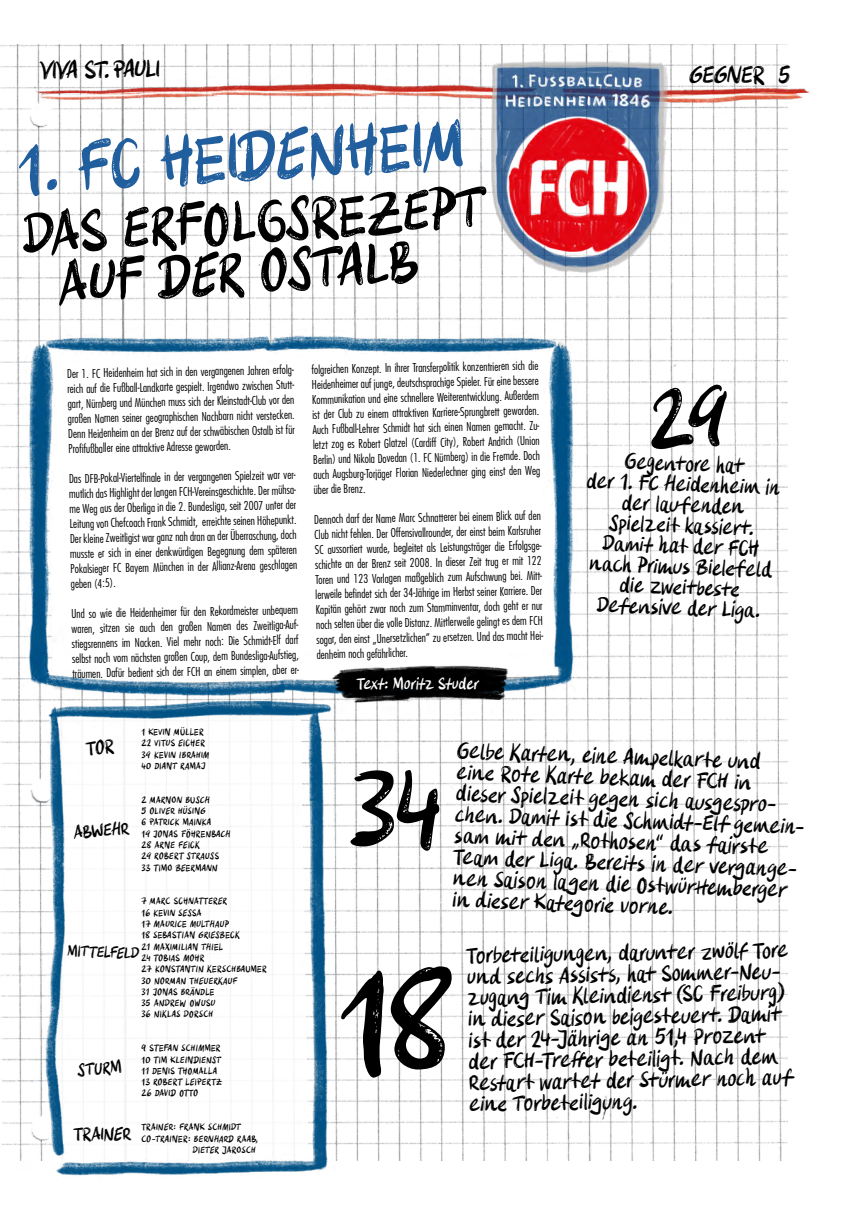
<style>
.page{position:relative;width:862px;height:1212px;background:#fff}
.page>*{position:absolute;margin:0;border:0;box-sizing:border-box;transform-origin:0 0}
.t1{font:67.5px "FCSP Handspiel Regular Textur";color:#215e9e}
.t2{font:57.88px/50.6px "FCSP Handspiel Regular Textur";color:#000}
.t3{font:25px "FCSP Handspiel Regular Textur";letter-spacing:-.02em;color:#000}
.t4{font:22.5px/21.2px "FCSP Handspiel Regular Textur";color:#000}
.t5{font:21.75px/20.6px "FCSP Handspiel Regular Textur";color:#000;text-align:center}
.t6{font:18.38px "FCSP Handspiel Regular Textur";color:#000}
.t7{font:17.88px "FCSP Handspiel Regular Textur";color:#000}
.t8{font:17.5px "FCSP Handspiel Regular Textur";color:#000}
.t9{font:16.5px "FCSP Handspiel Regular Textur";color:#fff}
.t10{font:15.62px "FCSP Handspiel Regular Textur";color:#000}
.t11{font:300 condensed 11.88px/15px "Futura Std";color:#000}
.t12{font:9.38px/11.2px "FCSP Handspiel";letter-spacing:.04em;color:#000}
</style>
<div class="page">
<img style="left:0;top:44px;width:786px;height:1116px">
<img style="left:0;top:46px;width:1px;height:1116px">
<img style="left:22px;top:74px;width:788px;height:39px">
<img style="left:0;top:324px;width:585px;height:425px">
<img style="left:3px;top:692px;width:335px;height:484px">
<img style="left:318px;top:645px;width:206px;height:69px">
<img style="left:452px;top:51px;width:241px;height:234px">
<svg style="left:350px;top:769px;width:91px;height:82px"></svg>
<svg style="left:340px;top:966px;width:113px;height:112px"></svg>
<svg style="left:647px;top:384px;width:82px;height:66px"></svg>
<svg style="left:85px;top:739px;width:29px;height:17px"></svg>
<h3 class="t3" style="left:40px;top:55px;width:122px;rotate:-1deg">VIVA ST. PAULI</h3>
<h3 class="t3" style="left:688px;top:59px;width:103px">GEGNER 5</h3>
<h1 class="t1" style="left:15px;top:127px;width:451px;rotate:-3deg">1. FC HEIDENHEIM</h1>
<h2 class="t2" style="left:55px;top:207px;width:429px;text-indent:-33px;rotate:-3deg">DAS ERFOLGSREZEPT<br>AUF DER OSTALB</h2>
<p class="t11" style="left:67px;top:366px;width:232px;rotate:-1deg">Der 1. FC Heidenheim hat sich in den vergangenen Jahren erfolg&shy;reich auf die Fußball-Landkarte gespielt. Irgendwo zwischen Stutt&shy;gart, Nürnberg und München muss sich der Kleinstadt-Club vor den großen Namen seiner geographischen Nachbarn nicht verstecken.<br>Denn Heidenheim an der Brenz auf der schwäbischen Ostalb ist für Profi fußballer eine attraktive Adresse geworden.</p>
<p class="t11" style="left:69px;top:471px;width:232px;rotate:-1deg">Das DFB-Pokal-Viertelfi nale in der vergangenen Spielzeit war ver&shy;mutlich das Highlight der langen FCH-Vereinsgeschichte. Der mühsa&shy;me Weg aus der Oberliga in die 2. Bundesliga, seit 2007 unter der Leitung von Chefcoach Frank Schmidt, erreichte seinen Höhepunkt.<br>Der kleine Zweitligist war ganz nah dran an der Überraschung, doch musste er sich in einer denkwürdigen Begegnung dem späteren Pokalsieger FC Bayern München in der Allianz-Arena geschlagen geben (4:5).</p>
<p class="t11" style="left:71px;top:606px;width:232px;rotate:-1deg">Und so wie die Heidenheimer für den Rekordmeister unbequem waren, sitzen sie auch den großen Namen des Zweitliga-Auf&shy;stiegsrennens im Nacken. Viel mehr noch: Die Schmidt-Elf darf selbst noch vom nächsten großen Coup, dem Bundesliga-Aufstieg, träumen. Dafür bedient sich der FCH an einem simplen, aber er-</p>
<p class="t11" style="left:311px;top:362px;width:232px;rotate:-1deg">folgreichen Konzept. In ihrer Transferpolitik konzentrieren sich die Heidenheimer auf junge, deutschsprachige Spieler. Für eine bessere Kommunikation und eine schnellere Weiterentwicklung. Außerdem ist der Club zu einem attraktiven Karriere-Sprungbrett geworden.<br>Auch Fußball-Lehrer Schmidt hat sich einen Namen gemacht. Zu&shy;letzt zog es Robert Glatzel (Cardiff City), Robert Andrich (Union Berlin) und Nikola Dovedan (1. FC Nürnberg) in die Fremde. Doch auch Augsburg-Torjäger Florian Niederlechner ging einst den Weg über die Brenz.</p>
<p class="t11" style="left:314px;top:512px;width:232px;rotate:-1deg">Dennoch darf der Name Marc Schnatterer bei einem Blick auf den Club nicht fehlen. Der Offensivallrounder, der einst beim Karlsruher SC aussortiert wurde, begleitet als Leistungsträger die Erfolgsge&shy;schichte an der Brenz seit 2008. In dieser Zeit trug er mit 122<br>Toren und 123 Vorlagen maßgeblich zum Aufschwung bei. Mitt&shy;lerweile befi ndet sich der 34-Jährige im Herbst seiner Karriere. Der Kapitän gehört zwar noch zum Stamminventar, doch geht er nur noch selten über die volle Distanz. Mittlerweile gelingt es dem FCH sogar, den einst „Unersetzlichen“ zu ersetzen. Und das macht Hei&shy;denheim noch gefährlicher.</p>
<h3 class="t9" style="left:357px;top:673px;width:124px">Text: Moritz Studer</h3>
<h3 class="t5" style="left:624px;top:451px;width:120px;rotate:2deg">Gegentore hat</h3>
<h3 class="t5" style="left:586px;top:471px;width:196px;rotate:2deg">der 1. FC Heidenheim in der laufenden<br>Spielzeit kassiert.<br>Damit hat der FCH nach Primus Bielefeld die zweitbeste<br>Defensive der Liga.</h3>
<p class="t12" style="left:141px;top:726px;width:69px">1 KEVIN MÜLLER<br>22 VITUS EICHER<br>39 KEVIN IBRAHIM<br>40 DIANT RAMAJ</p>
<p class="t12" style="left:141px;top:794px;width:90px">2 MARNON BUSCH<br>5 OLIVER HÜSING<br>6 PATRICK MAINKA<br>19 JONAS FÖHRENBACH<br>28 ARNE FEICK<br>29 ROBERT STRAUSS<br>33 TIMO BEERMANN</p>
<p class="t12" style="left:141px;top:896px;width:126px">7 MARC SCHNATTERER<br>16 KEVIN SESSA<br>17 MAURICE MULTHAUP<br>18 SEBASTIAN GRIESBECK<br>21 MAXIMILIAN THIEL<br>24 TOBIAS MOHR<br>27 KONSTANTIN KERSCHBAUMER<br>30 NORMAN THEUERKAUF<br>31 JONAS BRÄNDLE<br>35 ANDREW OWUSU<br>36 NIKLAS DORSCH</p>
<p class="t12" style="left:141px;top:1043px;width:82px">9 STEFAN SCHIMMER<br>10 TIM KLEINDIENST<br>11 DENIS THOMALLA<br>13 ROBERT LEIPERTZ<br>26 DAVID OTTO</p>
<p class="t12" style="left:141px;top:1122px;width:101px">TRAINER: FRANK SCHMIDT</p>
<p class="t12" style="left:141px;top:1133px;width:118px">CO-TRAINER: BERNHARD RAAB,</p>
<p class="t12" style="left:192px;top:1144px;width:64px">DIETER JAROSCH</p>
<h3 class="t7" style="left:73px;top:821px;width:57px;rotate:-4deg">ABWEHR</h3>
<h3 class="t10" style="left:68px;top:941px;width:72px;rotate:2deg">MITTELFELD</h3>
<h3 class="t8" style="left:77px;top:1060px;width:45px;rotate:-5deg">STURM</h3>
<h3 class="t6" style="left:73px;top:1123px;width:59px;rotate:-1deg">TRAINER</h3>
<p class="t4" style="left:457px;top:740px;width:351px;rotate:2deg">Gelbe Karten, eine Ampelkarte und<br>eine Rote Karte bekam der FCH in dieser Spielzeit gegen sich ausgespro&shy;chen. Damit ist die Schmidt-Elf gemein&shy;sam mit den „Rothosen“ das fairste Team der Liga. Bereits in der vergange&shy;nen Saison lagen die Ostwürtt emberger in dieser Kategorie vorne.</p>
<p class="t4" style="left:466px;top:945px;width:324px;rotate:-1deg">Torbeteiligungen, darunter zwölf Tore und sechs Assists, hat Sommer-Neu&shy;zugang Tim Kleindienst (SC Freiburg) in dieser Saison beigesteuert. Damit ist der 24-Jährige an 51,4 Prozent der FCH-Treff er beteiligt. Nach dem Restart wartet der Stürmer noch auf eine Torbeteiligung.</p>
</div>
